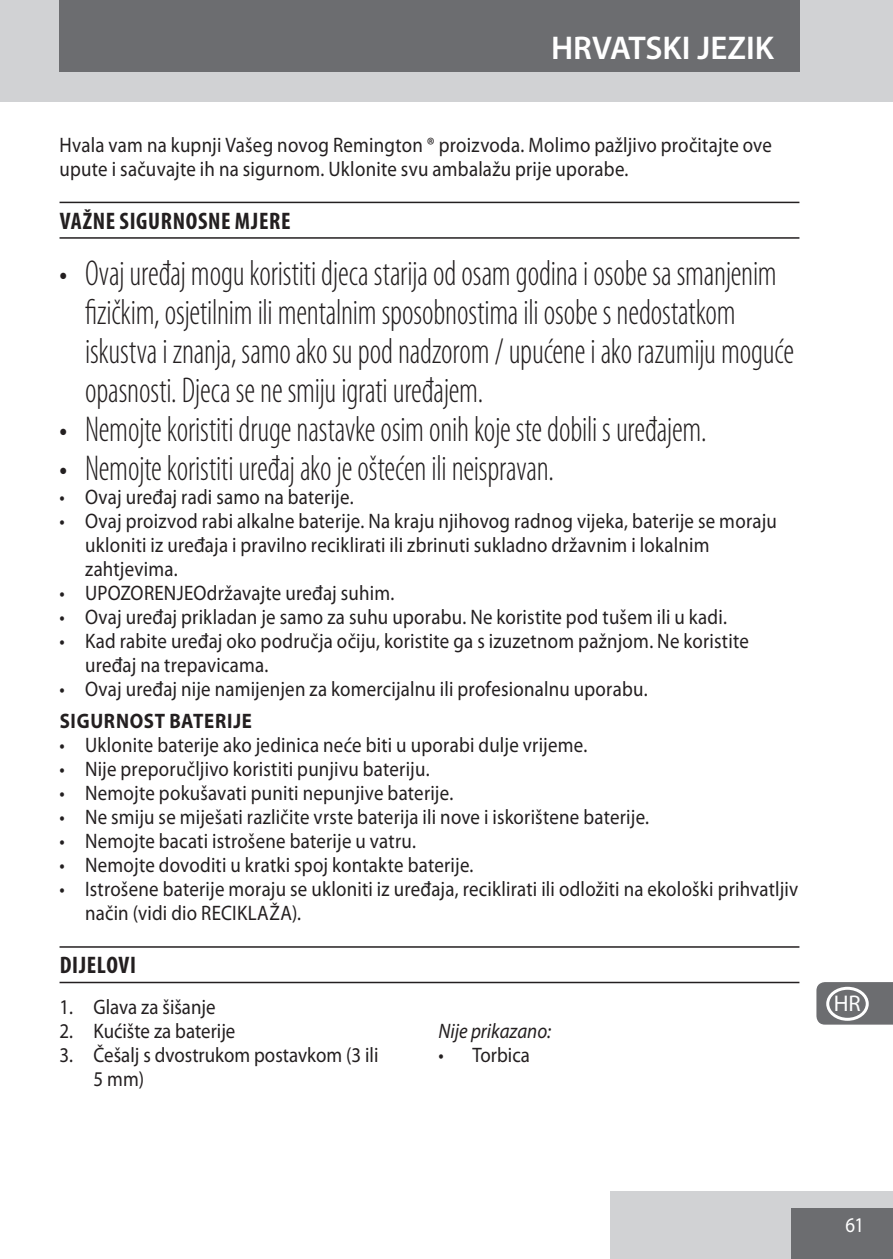
<style>
.page{position:relative;width:893px;height:1259px;background:#fff}
.page>*{position:absolute;margin:0;border:0;box-sizing:border-box;transform-origin:0 0}
.t1{font:300 condensed 36px/39px "Myriad Pro";letter-spacing:-.005em;color:#231f20;scale:.9 1}
.t2{font:600 33px "Myriad Pro";color:#fff}
.heading{font:700 condensed 24px "Myriad Pro";letter-spacing:.025em;color:#231f20}
.t3{font:22.8px "Myriad Pro";color:#fff}
.default{font:21px/24px "Myriad Pro";letter-spacing:.01em;color:#231f20;scale:.9 1}
.t4{font:700 21px "Myriad Pro";letter-spacing:.04em;color:#231f20;scale:.9 1}
.Parts{font:italic 21px "Myriad Pro";color:#231f20;scale:.9 1}
.t5{font:21px "Myriad Pro";color:#fff;scale:.9 1}
</style>
<div class="page">
<div style="left:611px;top:1191px;width:282px;height:68px;background:#d1d2d4"></div>
<div style="left:791px;top:1208px;width:102px;height:51px;background:#6c6d70"></div>
<div style="left:0;top:0;width:893px;height:102px;background:#d1d2d4"></div>
<div style="left:59px;top:0;width:740px;height:72px;background:#6c6d70"></div>
<svg style="left:816px;top:982px;width:77px;height:42px"></svg>
<div style="left:826px;top:986px;width:43px;height:34px;border:3px solid #fff;border-radius:50%"></div>
<hr style="left:60px;top:202px;width:739px;height:1px;background:#231f20">
<hr style="left:60px;top:237px;width:739px;height:2px;background:#231f20">
<hr style="left:60px;top:946px;width:739px;height:1px;background:#231f20">
<hr style="left:60px;top:981px;width:739px;height:2px;background:#231f20">
<p class="t2" style="left:551px;top:27px;width:224px">HRVATSKI JEZIK</p>
<p class="default" style="left:60px;top:132px;width:793px">Hvala vam na kupnji Vašeg novog Remington ® proizvoda. Molimo pažljivo pročitajte ove upute i sačuvajte ih na sigurnom. Uklonite svu ambalažu prije uporabe.</p>
<p class="heading" style="left:60px;top:206px;width:232px">VAŽNE SIGURNOSNE MJERE</p>
<p class="t1" style="left:85px;top:254px;width:789px;text-indent:-26px">• Ovaj uređaj mogu koristiti djeca starija od osam godina i osobe sa smanjenim fizičkim, osjetilnim ili mentalnim sposobnostima ili osobe s nedostatkom iskustva i znanja, samo ako su pod nadzorom / upućene i ako razumiju moguće opasnosti. Djeca se ne smiju igrati uređajem.</p>
<p class="t1" style="left:60px;top:410px;width:720px">• Nemojte koristiti druge nastavke osim onih koje ste dobili s uređajem.</p>
<p class="t1" style="left:60px;top:449px;width:551px">• Nemojte koristiti uređaj ako je oštećen ili neispravan.</p>
<p class="default" style="left:60px;top:484px;width:328px">• Ovaj uređaj radi samo na baterije.</p>
<p class="default" style="left:85px;top:508px;width:770px;text-indent:-26px">• Ovaj proizvod rabi alkalne baterije. Na kraju njihovog radnog vijeka, baterije se moraju ukloniti iz uređaja i pravilno reciklirati ili zbrinuti sukladno državnim i lokalnim zahtjevima.</p>
<p class="default" style="left:60px;top:580px;width:374px">• UPOZORENJEOdržavajte uređaj suhim.</p>
<p class="default" style="left:60px;top:604px;width:743px">• Ovaj uređaj prikladan je samo za suhu uporabu. Ne koristite pod tušem ili u kadi.</p>
<p class="default" style="left:85px;top:628px;width:739px;text-indent:-26px">• Kad rabite uređaj oko područja očiju, koristite ga s izuzetnom pažnjom. Ne koristite uređaj na trepavicama.</p>
<p class="default" style="left:60px;top:676px;width:655px">• Ovaj uređaj nije namijenjen za komercijalnu ili profesionalnu uporabu.</p>
<p class="t4" style="left:60px;top:707px;width:215px">SIGURNOST BATERIJE</p>
<p class="default" style="left:60px;top:733px;width:588px">• Uklonite baterije ako jedinica neće biti u uporabi dulje vrijeme.</p>
<p class="default" style="left:60px;top:757px;width:413px">• Nije preporučljivo koristiti punjivu bateriju.</p>
<p class="default" style="left:60px;top:781px;width:439px">• Nemojte pokušavati puniti nepunjive baterije.</p>
<p class="default" style="left:60px;top:805px;width:657px">• Ne smiju se miješati različite vrste baterija ili nove i iskorištene baterije.</p>
<p class="default" style="left:60px;top:829px;width:398px">• Nemojte bacati istrošene baterije u vatru.</p>
<p class="default" style="left:60px;top:853px;width:461px">• Nemojte dovoditi u kratki spoj kontakte baterije.</p>
<p class="default" style="left:85px;top:877px;width:794px;text-indent:-26px">• Istrošene baterije moraju se ukloniti iz uređaja, reciklirati ili odložiti na ekološki prihvatljiv način (vidi dio RECIKLAŽA).</p>
<p class="heading" style="left:60px;top:950px;width:78px">DIJELOVI</p>
<p class="default" style="left:60px;top:995px;width:175px">1. Glava za šišanje</p>
<p class="default" style="left:60px;top:1019px;width:197px">2. Kućište za baterije</p>
<p class="default" style="left:94px;top:1043px;width:318px;text-indent:-34px">3. Češalj s dvostrukom postavkom (3 ili<br>5 mm)</p>
<p class="Parts" style="left:438px;top:1018px;width:127px">Nije prikazano:</p>
<p class="default" style="left:438px;top:1043px;width:103px">• Torbica</p>
<p class="t3" style="left:834px;top:989px;width:29px">HR</p>
<p class="t5" style="left:845px;top:1212px;width:22px">61</p>
</div>
